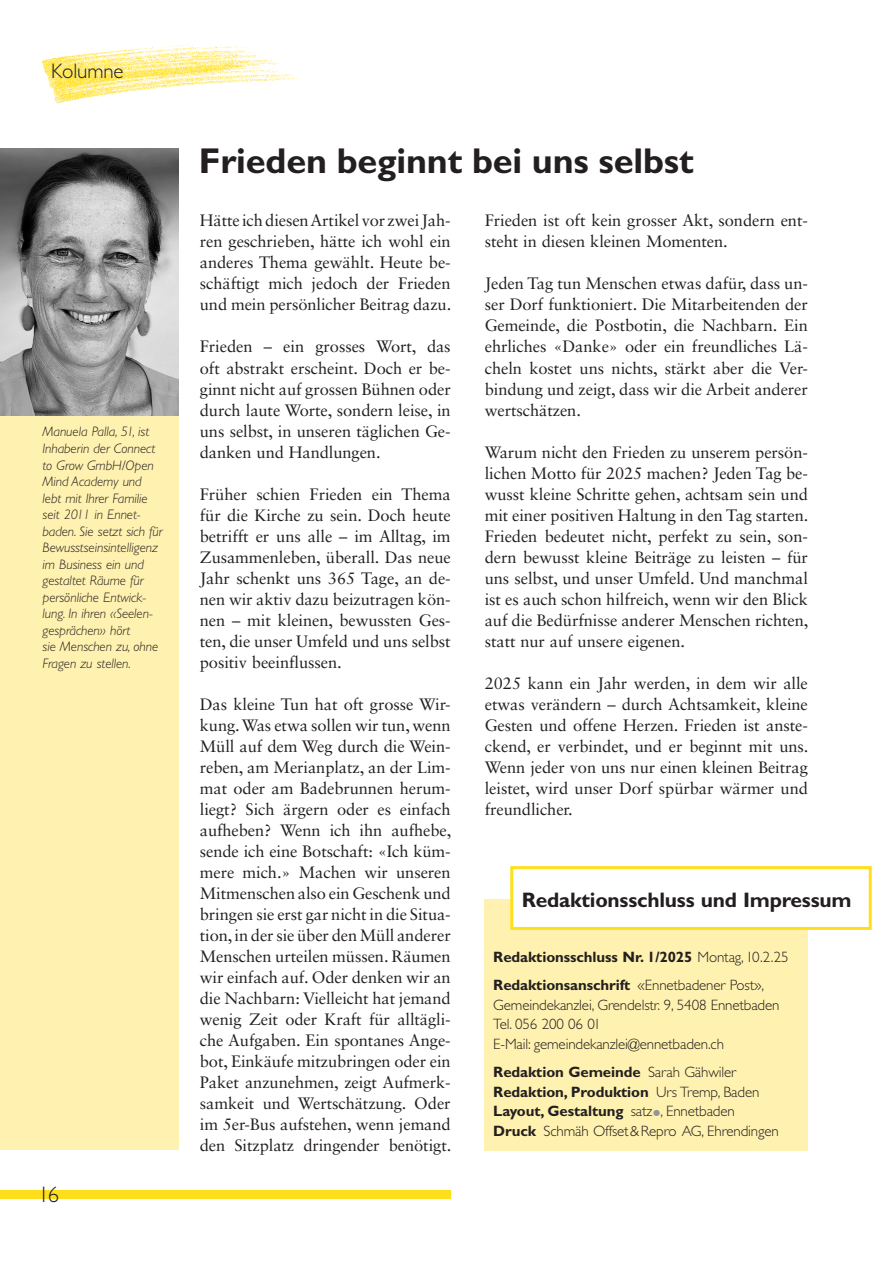
<style>
.page{position:relative;width:893px;height:1263px;background:#fff}
.page>*{position:absolute;margin:0;border:0;box-sizing:border-box;transform-origin:0 0}
.t1{font:700 36px "Gill Sans Std";letter-spacing:-.005em;color:#231f20}
.t2{font:300 22.5px "Gill Sans Std";color:#231f20}
.t3{font:700 21px "Gill Sans Std";letter-spacing:-.01em;color:#231f20}
.t4{font:300 21px "Gill Sans Std";letter-spacing:-.005em;color:#231f20}
.t5{font:16.5px/21px "Sabon LT Std";letter-spacing:-.005em;color:#231f20;text-align:justify}
.t6{font:300 15px/19.5px "Gill Sans Std";letter-spacing:-.01em;color:#231f20}
.t7{font:700 15px/28.5px "Gill Sans Std";letter-spacing:-.005em;color:#231f20}
.t8{font:italic 300 13.8px/16.5px "Gill Sans Std";letter-spacing:-.005em;color:#231f20}
.s1{font-weight:300}
.s2{font-weight:700}
.s3{font-family:"Gill Sans";font-weight:700;font-size:30px;color:#939598}
</style>
<div class="page">
<div style="left:0;top:1191px;width:451px;height:8px;background:#ffdf1b"></div>
<img style="left:41px;top:44px;width:258px;height:60px">
<div style="left:0;top:404px;width:179px;height:746px;background:#fff1af"></div>
<div style="left:485px;top:899px;width:323px;height:251px;background:#fff1af"></div>
<div style="left:512px;top:868px;width:358px;height:60px;background:#fff"></div>
<div style="left:510px;top:866px;width:362px;height:64px;border:3px solid #ffdf1b"></div>
<img style="left:0;top:149px;width:179px;height:266px">
<p class="t4" style="left:51px;top:59px;width:74px">Kolumne</p>
<p class="t8" style="left:43px;top:424px;width:122px">Manuela Palla, 51, ist<br>Inhaberin der Connect to Grow GmbH/Open<br>Mind Academy und lebt mit Ihrer Familie seit 2011 in Ennet&shy;baden. Sie setzt sich für<br>Bewusstseinsintelligenz im Business ein und gestaltet Räume für persönliche Entwick&shy;lung. In ihren «Seelen&shy;gesprächen» hört<br>sie Menschen zu, ohne<br>Fragen zu stellen.</p>
<h2 class="t2" style="left:38px;top:1181px;width:22px">16</h2>
<h1 class="t1" style="left:199px;top:140px;width:496px">Frieden beginnt bei uns selbst</h1>
<p class="t5" style="left:200px;top:210px;width:253px">Hätte ich diesen Artikel vor zwei Jah&shy;ren geschrieben, hätte ich wohl ein anderes Thema gewählt. Heute be&shy;schäftigt mich jedoch der Frieden und mein persönlicher Beitrag dazu.</p>
<p class="t5" style="left:200px;top:336px;width:252px">Frieden – ein grosses Wort, das oft abstrakt erscheint. Doch er be&shy;ginnt nicht auf grossen Bühnen oder durch laute Worte, sondern leise, in uns selbst, in unseren täglichen Ge&shy;danken und Handlungen.</p>
<p class="t5" style="left:200px;top:483px;width:252px">Früher schien Frieden ein Thema für die Kirche zu sein. Doch heute betrifft er uns alle – im Alltag, im Zusammenleben, überall. Das neue Jahr schenkt uns 365 Tage, an de&shy;nen wir aktiv dazu beizutragen kön&shy;nen – mit kleinen, bewussten Ges&shy;ten, die unser Umfeld und uns selbst positiv beeinflussen.</p>
<p class="t5" style="left:200px;top:693px;width:253px;text-align:left">Das kleine Tun hat oft grosse Wir&shy;kung. Was etwa sollen wir tun, wenn Müll auf dem Weg durch die Wein&shy;reben, am Merianplatz, an der Lim&shy;mat oder am Badebrunnen herum&shy;liegt? Sich ärgern oder es einfach aufheben? Wenn ich ihn aufhebe, sende ich eine Botschaft: «Ich küm&shy;mere mich.» Machen wir unseren Mitmenschen also ein Geschenk und bringen sie erst gar nicht in die Situa&shy;tion, in der sie über den Müll anderer Menschen urteilen müssen. Räumen wir einfach auf. Oder denken wir an die Nachbarn: Vielleicht hat jemand wenig Zeit oder Kraft für alltägli&shy;che Aufgaben. Ein spontanes Ange&shy;bot, Einkäufe mitzubringen oder ein Paket anzunehmen, zeigt Aufmerk&shy;samkeit und Wertschätzung. Oder im 5er-Bus aufstehen, wenn jemand den Sitzplatz dringender benötigt.</p>
<p class="t5" style="left:485px;top:210px;width:325px">Frieden ist oft kein grosser Akt, sondern ent&shy;steht in diesen kleinen Momenten.</p>
<p class="t5" style="left:485px;top:273px;width:325px">Jeden Tag tun Menschen etwas dafür, dass un&shy;ser Dorf funktioniert. Die Mitarbeitenden der Gemeinde, die Postbotin, die Nachbarn. Ein ehrliches «Danke» oder ein freundliches Lä&shy;cheln kostet uns nichts, stärkt aber die Ver&shy;bindung und zeigt, dass wir die Arbeit anderer wertschätzen.</p>
<p class="t5" style="left:485px;top:441px;width:325px">Warum nicht den Frieden zu unserem persön&shy;lichen Motto für 2025 machen? Jeden Tag be&shy;wusst kleine Schritte gehen, achtsam sein und mit einer positiven Haltung in den Tag starten.<br>Frieden bedeutet nicht, perfekt zu sein, son&shy;dern bewusst kleine Beiträge zu leisten – für uns selbst, und unser Umfeld. Und manchmal ist es auch schon hilfreich, wenn wir den Blick auf die Bedürfnisse anderer Menschen richten, statt nur auf unsere eigenen.</p>
<p class="t5" style="left:485px;top:672px;width:325px">2025 kann ein Jahr werden, in dem wir alle etwas verändern – durch Achtsamkeit, kleine Gesten und offene Herzen. Frieden ist anste&shy;ckend, er verbindet, und er beginnt mit uns.<br>Wenn jeder von uns nur einen kleinen Beitrag leistet, wird unser Dorf spürbar wärmer und freundlicher.</p>
<p class="t3" style="left:522px;top:888px;width:331px">Redaktionsschluss und Impressum</p>
<p class="t7" style="left:493px;top:942px;width:297px">Redaktionsschluss Nr. 1/2025 <span class="s1">Montag, 10.2.25<br></span>Redaktionsanschrift <span class="s1">«Ennetbadener Post»,</span></p>
<p class="t6" style="left:493px;top:995px;width:288px">Gemeindekanzlei, Grendelstr. 9, 5408 Ennetbaden<br>Tel. 056 200 06 01<br>E-Mail: gemeindekanzlei@ennetbaden.ch</p>
<p class="t6" style="left:493px;top:1062px;width:287px"><span class="s2">Redaktion Gemeinde</span> Sarah Gähwiler <span class="s2">Redaktion, Produktion</span> Urs Tremp, Baden <span class="s2">Layout, Gestaltung</span> satz<span class="s3">.</span>, Ennetbaden <span class="s2">Druck</span> Schmäh Offset&amp;Repro AG, Ehrendingen</p>
</div>
